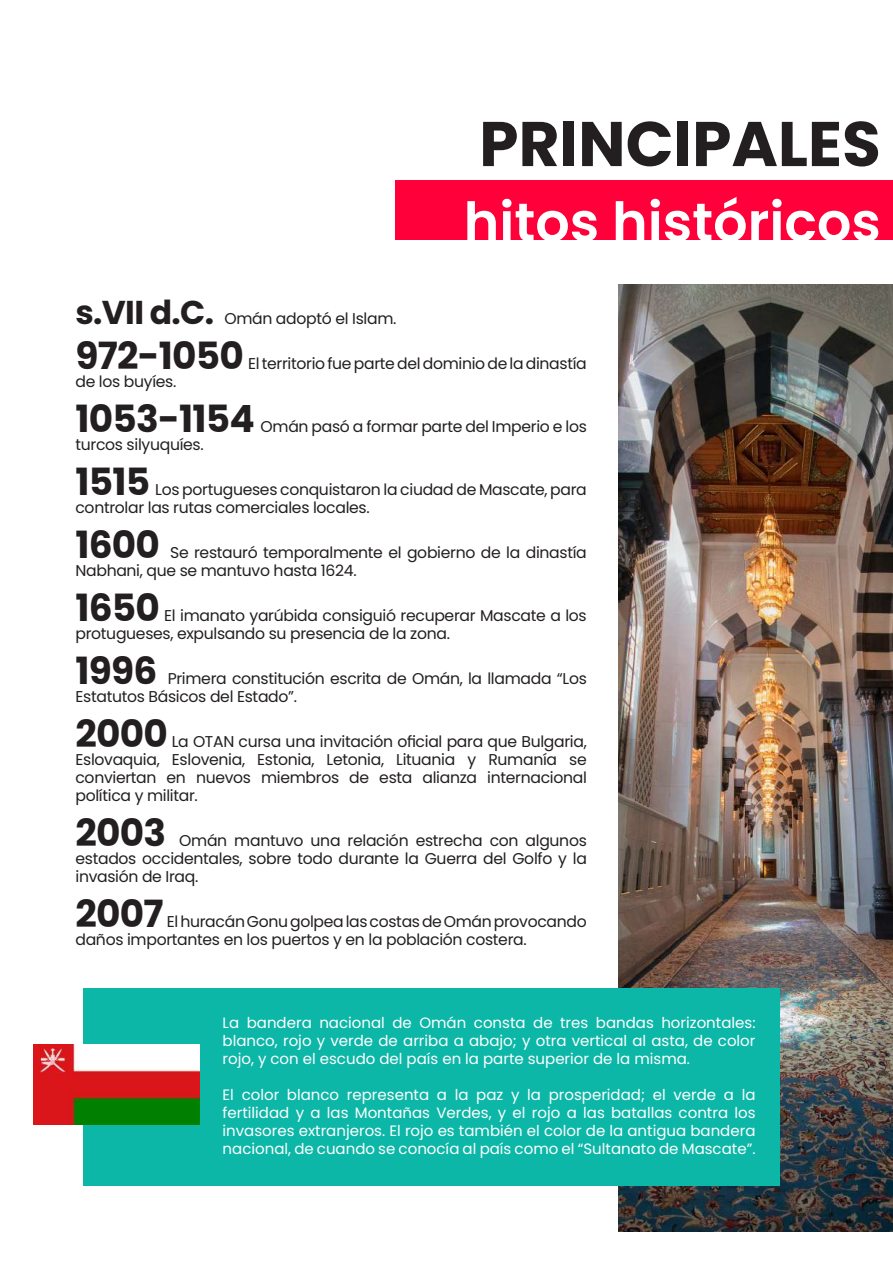
<style>
.page{position:relative;width:893px;height:1263px;background:#fff}
.page>*{position:absolute;margin:0;border:0;box-sizing:border-box;transform-origin:0 0}
.t1{font:700 63px "Poppins";color:#231f20}
.t2{font:600 54px "Poppins";color:#fff}
.t3{font:700 37.5px "Poppins";letter-spacing:-.02em;color:#231f20}
.t4{font:15.6px/18px "Poppins";letter-spacing:-.02em;color:#231f20}
.t5{font:15px/18px "Poppins";color:#fff;text-align:justify}
.s1{font-weight:700;font-size:33px}
</style>
<div class="page">
<div style="left:396px;top:180px;width:497px;height:59px;background:#ff003a"></div>
<img style="left:618px;top:284px;width:275px;height:947px">
<div style="left:83px;top:988px;width:697px;height:198px;background:#0cb7a8"></div>
<img style="left:33px;top:1044px;width:166px;height:81px">
<h1 class="t1" style="left:479px;top:107px;width:403px">PRINCIPALES</h1>
<h2 class="t2" style="left:464px;top:191px;width:419px">hitos históricos</h2>
<p class="t4" style="left:75px;top:309px;width:322px"><span class="s1">s.VII d.C.</span> Omán adoptó el Islam.</p>
<h3 class="t3" style="left:75px;top:334px;width:170px">972-1050</h3>
<p class="t4" style="left:248px;top:354px;width:340px">El territorio fue parte del dominio de la dinastía</p>
<p class="t4" style="left:75px;top:372px;width:102px">de los buyíes.</p>
<h3 class="t3" style="left:75px;top:397px;width:181px">1053-1154</h3>
<p class="t4" style="left:261px;top:417px;width:328px">Omán pasó a formar parte del Imperio e los</p>
<p class="t4" style="left:75px;top:435px;width:130px">turcos silyuquíes.</p>
<h3 class="t3" style="left:75px;top:460px;width:76px">1515</h3>
<p class="t4" style="left:75px;top:480px;width:513px;text-indent:80px">Los portugueses conquistaron la ciudad de Mascate, para controlar las rutas comerciales locales.</p>
<h3 class="t3" style="left:75px;top:523px;width:86px">1600</h3>
<p class="t4" style="left:75px;top:543px;width:513px;text-indent:95px">Se restauró temporalmente el gobierno de la dinastía<br>Nabhani, que se mantuvo hasta 1624.</p>
<h3 class="t3" style="left:75px;top:586px;width:86px">1650</h3>
<p class="t4" style="left:75px;top:606px;width:513px;text-indent:89px">El imanato yarúbida consiguió recuperar Mascate a los protugueses, expulsando su presencia de la zona.</p>
<h3 class="t3" style="left:75px;top:649px;width:83px">1996</h3>
<p class="t4" style="left:75px;top:669px;width:513px;text-indent:92px">Primera constitución escrita de Omán, la llamada “Los<br>Estatutos Básicos del Estado”.</p>
<h3 class="t3" style="left:75px;top:712px;width:94px">2000</h3>
<p class="t4" style="left:75px;top:732px;width:513px;text-align:justify;text-indent:96px">La OTAN cursa una invitación oficial para que Bulgaria, Eslovaquia, Eslovenia, Estonia, Letonia, Lituania y Rumanía se conviertan en nuevos miembros de esta alianza internacional política y militar.</p>
<h3 class="t3" style="left:75px;top:811px;width:92px">2003</h3>
<p class="t4" style="left:75px;top:831px;width:513px;text-align:justify;text-indent:104px">Omán mantuvo una relación estrecha con algunos estados occidentales, sobre todo durante la Guerra del Golfo y la invasión de Iraq.</p>
<h3 class="t3" style="left:75px;top:892px;width:90px">2007</h3>
<p class="t4" style="left:75px;top:912px;width:513px;text-indent:91px">El huracán Gonu golpea las costas de Omán provocando daños importantes en los puertos y en la población costera.</p>
<p class="t5" style="left:223px;top:1014px;width:534px">La bandera nacional de Omán consta de tres bandas horizontales: blanco, rojo y verde de arriba a abajo; y otra vertical al asta, de color rojo, y con el escudo del país en la parte superior de la misma.</p>
<p class="t5" style="left:223px;top:1086px;width:534px">El color blanco representa a la paz y la prosperidad; el verde a la fertilidad y a las Montañas Verdes, y el rojo a las batallas contra los invasores extranjeros. El rojo es también el color de la antigua bandera nacional, de cuando se conocía al país como el “Sultanato de Mascate”.</p>
</div>
